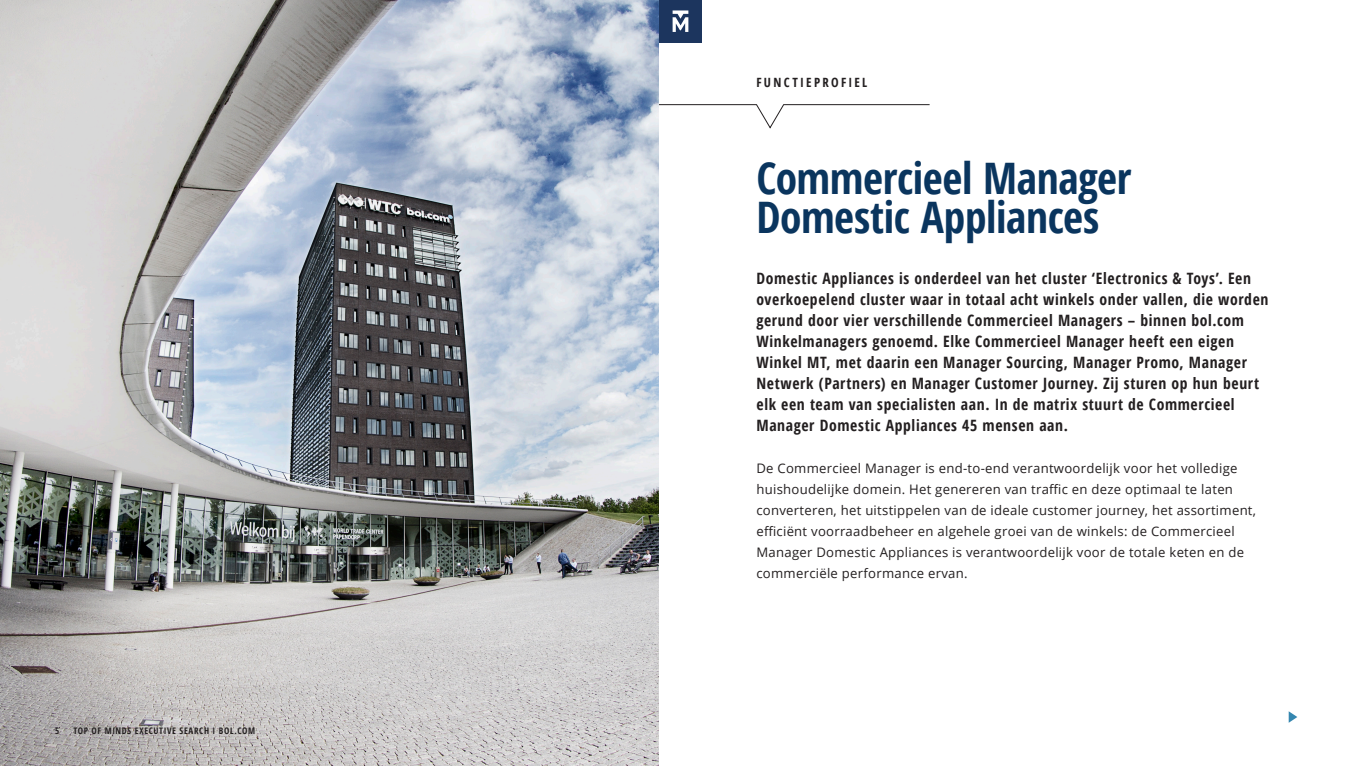
<style>
.page{position:relative;width:1361px;height:766px;background:#fff}
.page>*{position:absolute;margin:0;border:0;box-sizing:border-box;transform-origin:0 0}
.Page_header_kopie{font:700 condensed 43.42px/38.5px "Open Sans";letter-spacing:-.01em;color:#0a355e}
.t1{font:700 condensed 15.67px/21px "Open Sans";letter-spacing:.04em;color:#231f20}
.t2{font:13.12px/21px "Open Sans";letter-spacing:.02em;color:#231f20}
.t3{font:700 condensed 12.75px "Open Sans";letter-spacing:.18em;color:#231f20}
.t4{font:700 condensed 9px "Open Sans";letter-spacing:.07em;color:#231f20}
</style>
<div class="page">
<svg style="left:658px;top:104px;width:272px;height:24px"></svg>
<img style="left:0;top:0;width:658px;height:765px">
<svg style="left:1288px;top:711px;width:9px;height:11px"></svg>
<div style="left:659px;top:0;width:43px;height:43px;background:#1c355e"></div>
<svg style="left:672px;top:10px;width:16px;height:22px"></svg>
<p class="t4" style="left:55px;top:724px;width:6px">5</p>
<p class="t4" style="left:73px;top:724px;width:183px">TOP OF MINDS EXECUTIVE SEARCH I BOL.COM</p>
<p class="t3" style="left:756px;top:73px;width:112px">FUNCTIEPROFIEL</p>
<p class="Page_header_kopie" style="left:756px;top:158px;width:376px">Commercieel Manager<br>Domestic Appliances</p>
<p class="t1" style="left:756px;top:267px;width:513px">Domestic Appliances is onderdeel van het cluster ‘Electronics &amp; Toys’. Een overkoepelend cluster waar in totaal acht winkels onder vallen, die worden gerund door vier verschillende Commercieel Managers – binnen bol.com Winkelmanagers genoemd. Elke Commercieel Manager heeft een eigen Winkel MT, met daarin een Manager Sourcing, Manager Promo, Manager Netwerk (Partners) en Manager Customer Journey. Zij sturen op hun beurt elk een team van specialisten aan. In de matrix stuurt de Commercieel Manager Domestic Appliances 45 mensen aan.</p>
<p class="t2" style="left:756px;top:457px;width:501px">De Commercieel Manager is end-to-end verantwoordelijk voor het volledige huishoudelijke domein. Het genereren van traffic en deze optimaal te laten converteren, het uitstippelen van de ideale customer journey, het assortiment, efficiënt voorraadbeheer en algehele groei van de winkels: de Commercieel Manager Domestic Appliances is verantwoordelijk voor de totale keten en de commerciële performance ervan.</p>
</div>
